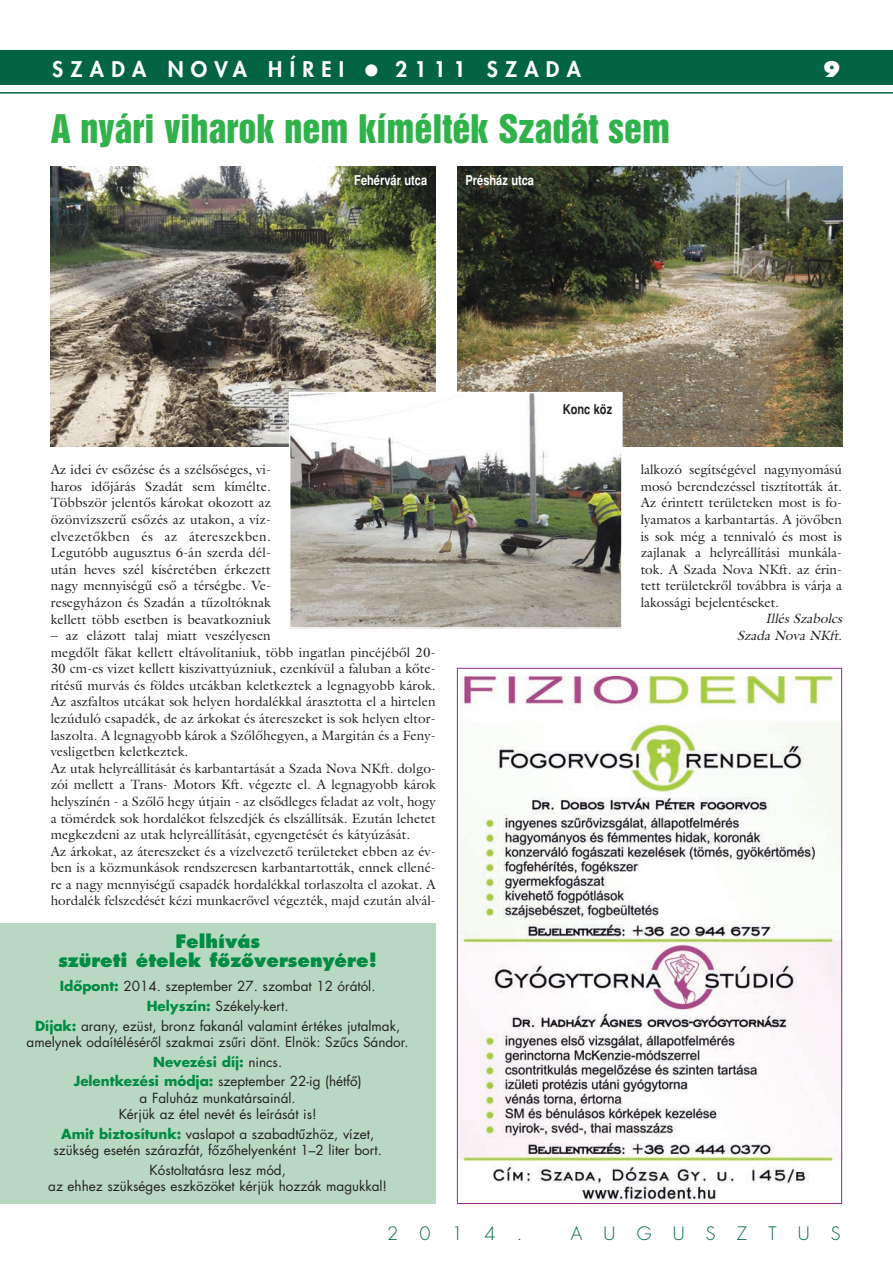
<style>
.page{position:relative;width:893px;height:1262px;background:#fff}
.page>*{position:absolute;margin:0;border:0;box-sizing:border-box;transform-origin:0 0}
.t1{font:36px "H Helvetica Inserat";color:#30b24a}
.t2{font:800 21px "H Futura";letter-spacing:.345em;color:#fff}
.t3{font:700 21px "H Futura Extra";color:#fff}
.t4{font:700 18px/19.5px "Futura AH Extra";color:#008c43;text-align:center}
.t5{font:300 18px "H Futura";letter-spacing:1.18em;color:#026442}
.t6{font:13.5px/16.6px "Galliard AH";color:#231f20;text-align:justify}
.t7{font:13.5px/16.5px "Futura AH Book";color:#231f20;text-align:center}
.t8{font:italic 13.5px/16.6px "Galliard AH";color:#231f20;text-align:right}
.t9{font:700 13.5px "H Helvetica Narrow";color:#fff}
.t10{font:13.5px "Futura AH Bold";color:#008c43}
.t11{font:700 13.5px "H Helvetica Narrow";color:#231f20}
.s1{font-family:"Futura AH Bold";color:#008c43}
.s2{font-family:"Futura AH Book";color:#231f20}
</style>
<div class="page">
<hr style="left:0;top:92px;width:892px;height:2px;background:#026442">
<div style="left:0;top:50px;width:892px;height:34px;background:#026442"></div>
<img style="left:459px;top:676px;width:381px;height:525px">
<img style="left:51px;top:166px;width:384px;height:281px">
<img style="left:457px;top:166px;width:385px;height:281px">
<div style="left:0;top:923px;width:435px;height:280px;background:#b9d8c1"></div>
<img style="left:292px;top:395px;width:327px;height:230px">
<div style="left:289px;top:392px;width:333px;height:236px;border:2px solid #fff"></div>
<h2 class="t2" style="left:52px;top:59px;width:293px">SZADA NOVA HÍREI</h2>
<h2 class="t2" style="left:395px;top:59px;width:187px">2111 SZADA</h2>
<h2 class="t3" style="left:823px;top:60px;width:19px">9</h2>
<h1 class="t1" style="left:51px;top:114px;width:621px">A nyári viharok nem kímélték Szadát sem</h1>
<p class="t9" style="left:354px;top:175px;width:74px">Fehérvár utca</p>
<p class="t9" style="left:465px;top:175px;width:70px">Présház utca</p>
<p class="t6" style="left:51px;top:462px;width:222px">Az idei év esôzése és a szélsôséges, vi&shy;haros idôjárás Szadát sem kímélte.<br>Többször jelentôs károkat okozott az özönvízszerû esôzés az utakon, a víz&shy;elvezetôkben és az átereszekben.<br>Legutóbb augusztus 6-án szerda dél&shy;után heves szél kíséretében érkezett nagy mennyiségû esô a térségbe. Ve&shy;resegyházon és Szadán a tûzoltóknak kellett több esetben is beavatkozniuk</p>
<p class="t6" style="left:51px;top:628px;width:386px;text-align:left">– az elázott talaj miatt veszélyesen<br>megdôlt fákat kellett eltávolítaniuk, több ingatlan pincéjébôl 20- 30 cm-es vizet kellett kiszivattyúzniuk, ezenkívül a faluban a kôte&shy;rítésû murvás és földes utcákban keletkeztek a legnagyobb károk.<br>Az aszfaltos utcákat sok helyen hordalékkal árasztotta el a hirtelen lezúduló csapadék, de az árkokat és átereszeket is sok helyen eltor&shy;laszolta. A legnagyobb károk a Szôlôhegyen, a Margitán és a Feny&shy;vesligetben keletkeztek.<br>Az utak helyreállítását és karbantartását a Szada Nova NKft. dolgo&shy;zói mellett a Trans- Motors Kft. végezte el. A legnagyobb károk helyszínén - a Szôlô hegy útjain - az elsôdleges feladat az volt, hogy a tömérdek sok hordalékot felszedjék és elszállítsák. Ezután lehetet megkezdeni az utak helyreállítását, egyengetését és kátyúzását.<br>Az árkokat, az átereszeket és a vízelvezetô területeket ebben az év&shy;ben is a közmunkások rendszeresen karbantartották, ennek ellené&shy;re a nagy mennyiségû csapadék hordalékkal torlaszolta el azokat. A hordalék felszedését kézi munkaerôvel végezték, majd ezután alvál-</p>
<h3 class="t4" style="left:58px;top:933px;width:320px">Felhívás<br>szüreti ételek fôzôversenyére!</h3>
<p class="t7" style="left:35px;top:977px;width:366px;line-height:19.5px"><span class="s1">Idôpont:</span> 2014. szeptember 27. szombat 12 órától.<br><span class="s1">Helyszín:</span> Székely-kert.<br><span class="s1">Díjak:</span> arany, ezüst, bronz fakanál valamint értékes jutalmak,</p>
<p class="t7" style="left:27px;top:1034px;width:383px">amelynek odaítélésérôl szakmai zsûri dönt. Elnök: Szûcs Sándor.</p>
<p class="t10" style="left:153px;top:1055px;width:130px">Nevezési díj: <span class="s2">nincs.</span></p>
<p class="t7" style="left:74px;top:1073px;width:289px"><span class="s1">Jelentkezési módja:</span> szeptember 22-ig (hétfô) a Faluház munkatársainál.<br>Kérjük az étel nevét és leírását is!</p>
<p class="t7" style="left:53px;top:1126px;width:330px"><span class="s1">Amit biztosítunk:</span> vaslapot a szabadtûzhöz, vízet, szükség esetén szárazfát, fôzôhelyenként 1–2 liter bort.</p>
<p class="t7" style="left:48px;top:1162px;width:340px">Kóstoltatásra lesz mód,<br>az ehhez szükséges eszközöket kérjük hozzák magukkal!</p>
<p class="t11" style="left:562px;top:404px;width:51px">Konc köz</p>
<p class="t6" style="left:640px;top:462px;width:203px">lalkozó segítségével nagynyomású mosó berendezéssel tisztították át.<br>Az érintett területeken most is fo&shy;lyamatos a karbantartás. A jövôben is sok még a tennivaló és most is zajlanak a helyreállítási munkála&shy;tok. A Szada Nova NKft. az érin&shy;tett területekrôl továbbra is várja a lakossági bejelentéseket.</p>
<p class="t8" style="left:737px;top:612px;width:109px">Illés Szabolcs<br>Szada Nova NKft.</p>
<h3 class="t5" style="left:387px;top:1224px;width:137px">2014.</h3>
<h3 class="t5" style="left:571px;top:1224px;width:271px">AUGUSZTUS</h3>
</div>
